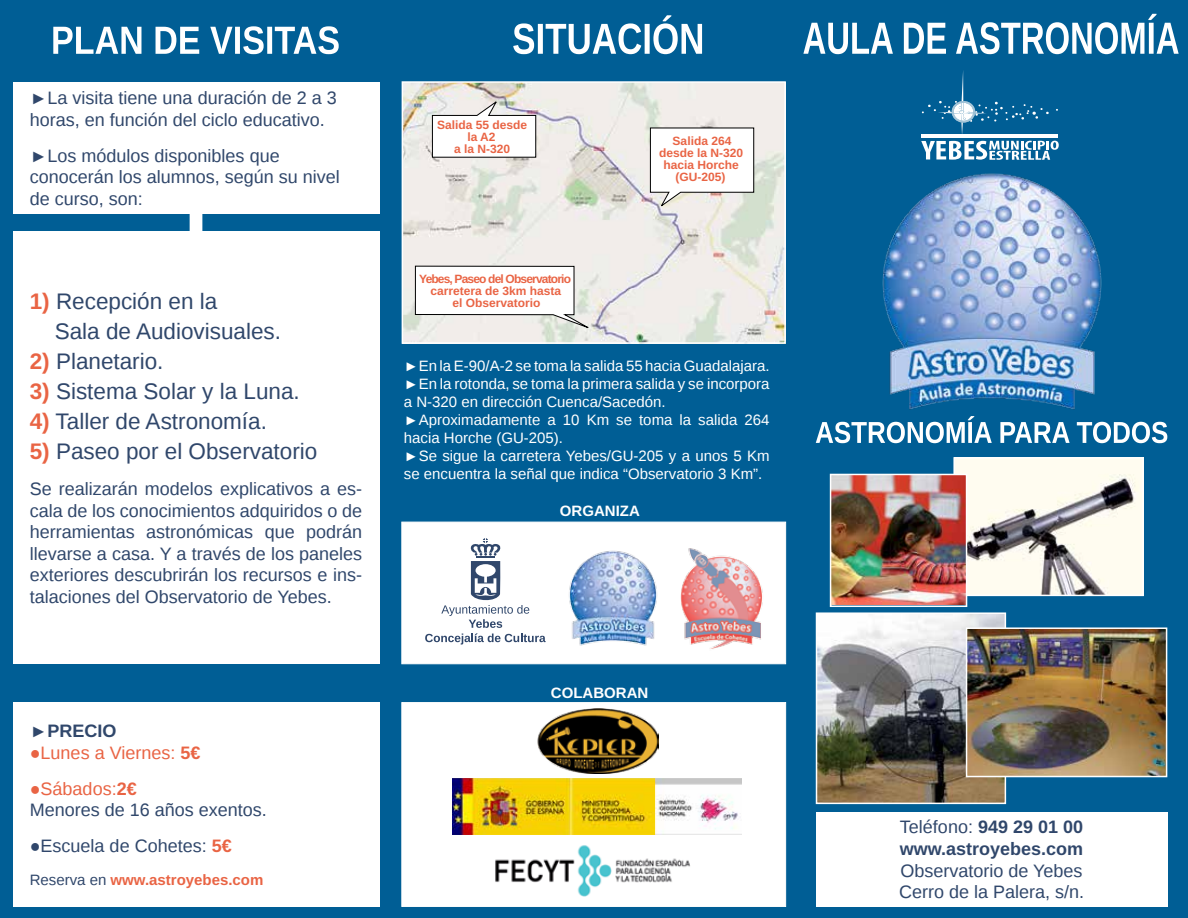
<style>
.page{position:relative;width:1188px;height:918px;background:#005e95}
.page>*{position:absolute;margin:0;border:0;box-sizing:border-box;transform-origin:0 0}
.t1{font:22.5px/30px "Liberation Sans";color:#30476b}
.t2{font:18px/21.6px "Liberation Sans";color:#30476b}
.t3{font:700 18px/21.6px "Liberation Sans";color:#30476b}
.t4{font:18px "Liberation Sans";color:#e96444}
.t5{font:15px/18px "Liberation Sans";color:#fff}
.t6{font:700 15px "Liberation Sans";color:#e96444}
.t7{font:700 15px "Liberation Sans";color:#fff}
.t8{font:700 12px/12px "Liberation Sans";color:#e96444;text-align:center}
.s1{font-weight:700;color:#e96444}
.s2{font-weight:400}
.s3{font-family:"Verdana"}
.s4{font-weight:700}
.s5{font-family:"Verdana";color:#e96444}
.s6{color:#e96444}
.s7{font-weight:400;color:#30476b}
</style>
<div class="page">
<div style="left:402px;top:522px;width:384px;height:142px;background:#fff;border:1px solid #fff"></div>
<div style="left:402px;top:702px;width:384px;height:205px;background:#fff;border:1px solid #fff"></div>
<img style="left:680px;top:548px;width:83px;height:101px">
<img style="left:882px;top:173px;width:220px;height:237px">
<img style="left:569px;top:550px;width:88px;height:96px">
<div style="left:190px;top:213px;width:12px;height:58px;background:#fff"></div>
<img style="left:956px;top:460px;width:185px;height:133px">
<div style="left:953px;top:457px;width:191px;height:139px;border:2px solid #fff"></div>
<img style="left:833px;top:477px;width:131px;height:127px">
<div style="left:830px;top:474px;width:137px;height:133px;border:2px solid #fff"></div>
<img style="left:819px;top:615px;width:184px;height:186px">
<div style="left:816px;top:612px;width:190px;height:192px;border:2px solid #fff"></div>
<img style="left:969px;top:630px;width:195px;height:144px">
<div style="left:966px;top:627px;width:201px;height:150px;border:2px solid #fff"></div>
<img style="left:405px;top:84px;width:378px;height:257px">
<div style="left:402px;top:81px;width:384px;height:263px;border:2px solid #fff"></div>
<svg style="left:432px;top:100px;width:104px;height:58px;background:#ebebea"></svg>
<svg style="left:650px;top:128px;width:104px;height:79px;background:#f2f1f0"></svg>
<svg style="left:415px;top:266px;width:178px;height:64px;background:#eeeeec"></svg>
<img style="left:655px;top:779px;width:86px;height:55px">
<img style="left:537px;top:708px;width:121px;height:66px">
<svg style="left:425px;top:538px;width:121px;height:107px"></svg>
<svg style="left:921px;top:70px;width:138px;height:90px"></svg>
<img style="left:453px;top:779px;width:202px;height:55px">
<svg style="left:803px;top:14px;width:376px;height:40px"></svg>
<svg style="left:513px;top:15px;width:189px;height:39px"></svg>
<svg style="left:53px;top:26px;width:286px;height:28px"></svg>
<svg style="left:816px;top:416px;width:351px;height:27px"></svg>
<div style="left:816px;top:812px;width:351px;height:95px;background:#fff"></div>
<div style="left:13px;top:82px;width:366px;height:132px;background:#fff"></div>
<div style="left:13px;top:702px;width:366px;height:205px;background:#fff"></div>
<div style="left:13px;top:232px;width:366px;height:432px;background:#fff"></div>
<img style="left:495px;top:845px;width:195px;height:51px">
<p class="t2" style="left:30px;top:88px;width:308px">►La visita tiene una duración de 2 a 3 horas, en función del ciclo educativo.</p>
<p class="t2" style="left:30px;top:145px;width:312px">►Los módulos disponibles que conocerán los alumnos, según su nivel de curso, son:</p>
<p class="t1" style="left:55px;top:287px;width:228px;text-indent:-25px"><span class="s1">1)</span> Recepción en la<br>Sala de Audiovisuales.</p>
<p class="t1" style="left:30px;top:347px;width:135px"><span class="s1">2)</span> Planetario.</p>
<p class="t1" style="left:30px;top:377px;width:272px"><span class="s1">3)</span> Sistema Solar y la Luna.</p>
<p class="t1" style="left:30px;top:407px;width:239px"><span class="s1">4)</span> Taller de Astronomía.</p>
<p class="t1" style="left:30px;top:437px;width:289px"><span class="s1">5)</span> Paseo por el Observatorio</p>
<p class="t2" style="left:30px;top:479px;width:334px;text-align:justify">Se realizarán modelos explicativos a es&shy;cala de los conocimientos adquiridos o de herramientas astronómicas que podrán llevarse a casa. Y a través de los paneles exteriores descubrirán los recursos e ins&shy;talaciones del Observatorio de Yebes.</p>
<p class="t3" style="left:30px;top:720px;width:88px"><span class="s2">►</span>PRECIO</p>
<p class="t4" style="left:30px;top:742px;width:172px"><span class="s3">●</span>Lunes a Viernes: <span class="s4">5€</span></p>
<p class="t2" style="left:30px;top:779px;width:239px"><span class="s5">●</span><span class="s6">Sábados:</span><span class="s1">2€<br></span>Menores de 16 años exentos.</p>
<p class="t2" style="left:30px;top:836px;width:203px"><span class="s3">●</span>Escuela de Cohetes: <span class="s1">5€</span></p>
<p class="t6" style="left:30px;top:869px;width:235px"><span class="s7">Reserva en</span> www.astroyebes.com</p>
<p class="t8" style="left:437px;top:118px;width:92px">Salida 55 desde la A2<br>a la N-320</p>
<p class="t8" style="left:419px;top:272px;width:153px">Yebes, Paseo del Observatorio carretera de 3km hasta<br>el Observatorio</p>
<p class="t8" style="left:659px;top:135px;width:86px">Salida 264 desde la N-320 hacia Horche (GU-205)</p>
<p class="t5" style="left:404px;top:358px;width:367px">►En la E-90/A-2 se toma la salida 55 hacia Guadalajara. ►En la rotonda, se toma la primera salida y se incorpora a N-320 en dirección Cuenca/Sacedón. ►Aproximadamente a 10 Km se toma la salida 264 hacia Horche (GU-205).<br>►Se sigue la carretera Yebes/GU-205 y a unos 5 Km se encuentra la señal que indica “Observatorio 3 Km”.</p>
<p class="t7" style="left:560px;top:500px;width:81px">ORGANIZA</p>
<p class="t7" style="left:551px;top:682px;width:99px">COLABORAN</p>
<p class="t3" style="left:900px;top:816px;width:185px"><span class="s2">Teléfono:</span> 949 29 01 00 www.astroyebes.com</p>
<p class="t2" style="left:899px;top:860px;width:187px">Observatorio de Yebes<br>Cerro de la Palera, s/n.</p>
</div>
